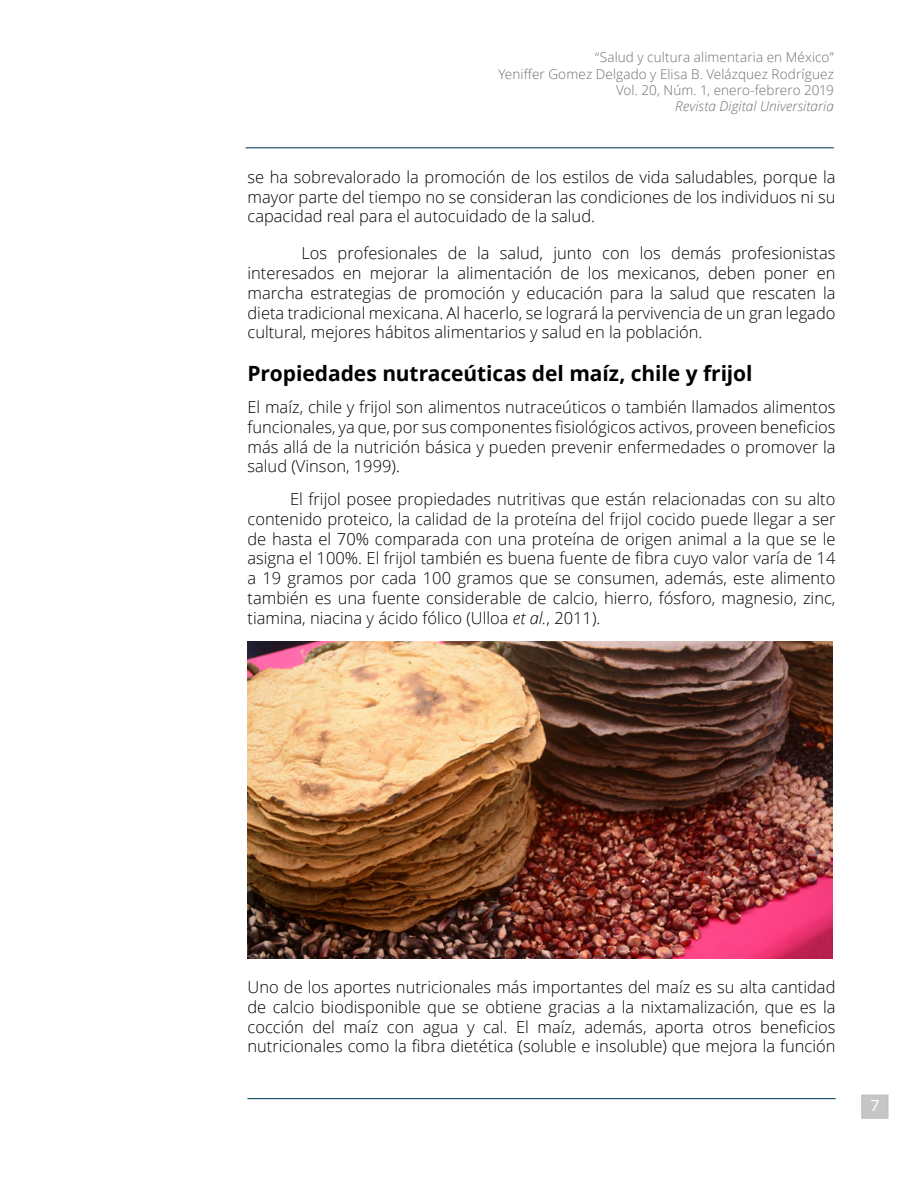
<style>
.page{position:relative;width:918px;height:1188px;background:#fff}
.page>*{position:absolute;margin:0;border:0;box-sizing:border-box;transform-origin:0 0}
.t1{font:700 21px "Open Sans";letter-spacing:-.005em;color:#000}
.t2{font:300 16.5px/19.8px "Open Sans";color:#000;text-align:justify}
.t3{font:15px "Verdana";color:#fff}
.t4{font:300 13.5px/16.2px "Open Sans";letter-spacing:.01em;color:#706f6f;text-align:right}
.t5{font:italic 300 13.5px "Open Sans";letter-spacing:.005em;color:#706f6f}
.s1{font-style:italic}
</style>
<div class="page">
<div style="left:861px;top:1095px;width:27px;height:24px;background:#c6c6c6"></div>
<hr style="left:244px;top:147px;width:591px;height:2px;background:#45768a">
<hr style="left:246px;top:148px;width:588px;height:1px;background:#064965">
<hr style="left:246px;top:1098px;width:591px;height:2px;background:#d9dee1">
<hr style="left:248px;top:1098px;width:588px;height:1px;background:#064965">
<img style="left:247px;top:641px;width:585px;height:318px">
<p class="t4" style="left:498px;top:49px;width:337px">“Salud y cultura alimentaria en México”<br>Yeniffer Gomez Delgado y Elisa B. Velázquez Rodríguez<br>Vol. 20, Núm. 1, enero-febrero 2019</p>
<p class="t5" style="left:675px;top:97px;width:160px">Revista Digital Universitaria</p>
<p class="t2" style="left:248px;top:166px;width:590px">se ha sobrevalorado la promoción de los estilos de vida saludables, porque la mayor parte del tiempo no se consideran las condiciones de los individuos ni su capacidad real para el autocuidado de la salud.</p>
<p class="t2" style="left:248px;top:243px;width:590px;text-indent:54px">Los profesionales de la salud, junto con los demás profesionistas interesados en mejorar la alimentación de los mexicanos, deben poner en marcha estrategias de promoción y educación para la salud que rescaten la dieta tradicional mexicana. Al hacerlo, se logrará la pervivencia de un gran legado cultural, mejores hábitos alimentarios y salud en la población.</p>
<p class="t1" style="left:248px;top:358px;width:507px">Propiedades nutraceúticas del maíz, chile y frijol</p>
<p class="t2" style="left:248px;top:397px;width:590px">El maíz, chile y frijol son alimentos nutraceúticos o también llamados alimentos funcionales, ya que, por sus componentes fisiológicos activos, proveen beneficios más allá de la nutrición básica y pueden prevenir enfermedades o promover la salud (Vinson, 1999).</p>
<p class="t2" style="left:248px;top:489px;width:590px;text-indent:43px">El frijol posee propiedades nutritivas que están relacionadas con su alto contenido proteico, la calidad de la proteína del frijol cocido puede llegar a ser de hasta el 70% comparada con una proteína de origen animal a la que se le asigna el 100%. El frijol también es buena fuente de fibra cuyo valor varía de 14 a 19 gramos por cada 100 gramos que se consumen, además, este alimento también es una fuente considerable de calcio, hierro, fósforo, magnesio, zinc, tiamina, niacina y ácido fólico (Ulloa <span class="s1">et al.</span>, 2011).</p>
<p class="t2" style="left:248px;top:977px;width:590px">Uno de los aportes nutricionales más importantes del maíz es su alta cantidad de calcio biodisponible que se obtiene gracias a la nixtamalización, que es la cocción del maíz con agua y cal. El maíz, además, aporta otros beneficios nutricionales como la fibra dietética (soluble e insoluble) que mejora la función</p>
<p class="t3" style="left:870px;top:1096px;width:11px">7</p>
</div>
